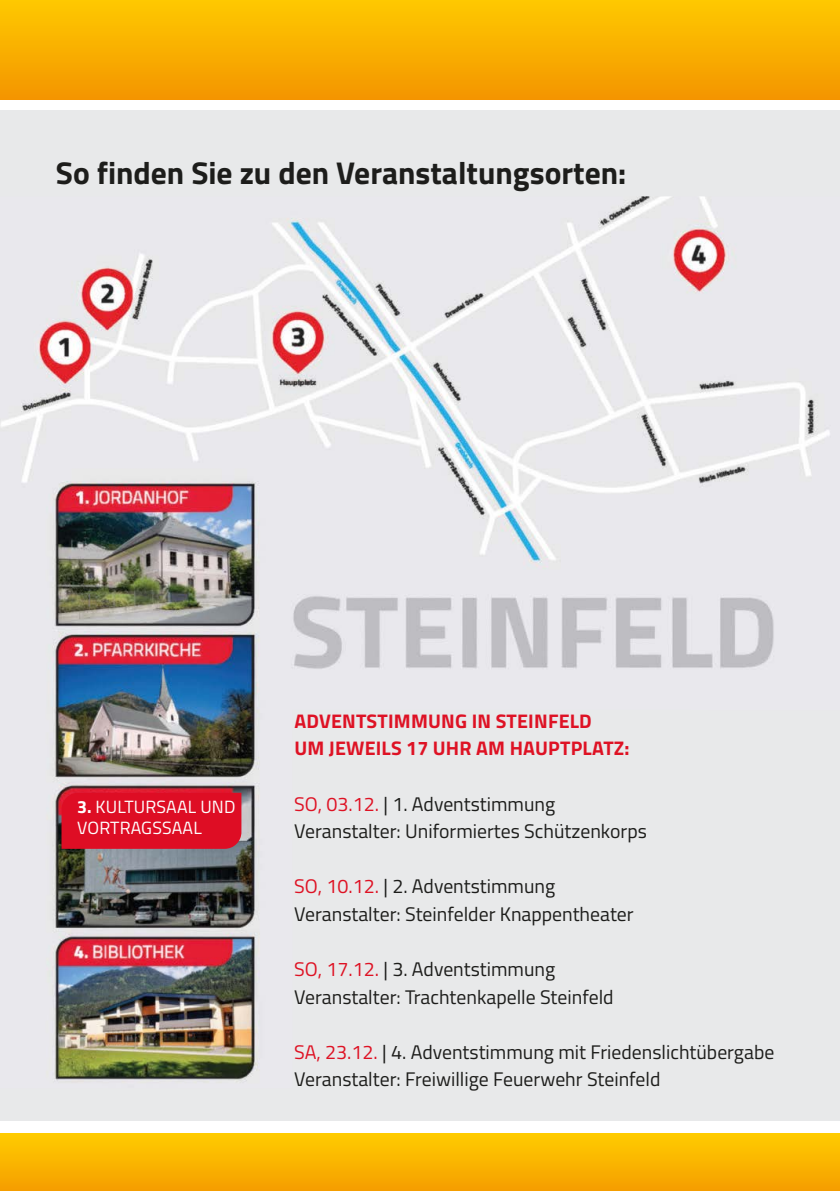
<style>
.page{position:relative;width:840px;height:1191px;background:#fff}
.page>*{position:absolute;margin:0;border:0;box-sizing:border-box;transform-origin:0 0}
.t1{font:700 31.6px "Titillium";color:#1d1d1b}
.t2{font:19.6px/27.6px "Titillium";color:#1d1d1b}
.t3{font:700 19.6px/27.6px "Titillium";letter-spacing:.01em;color:#de1224}
.t4{font:17.8px/21.2px "Titillium";letter-spacing:.01em;color:#fff}
.s1{font-weight:700}
.s2{color:#de1224}
</style>
<div class="page">
<div style="left:0;top:0;width:839px;height:99px;background:linear-gradient(to bottom,#fec900,#f49600)"></div>
<div style="left:0;top:1134px;width:839px;height:57px;background:linear-gradient(to bottom,#fc0,#f59e00)"></div>
<div style="left:0;top:111px;width:839px;height:1010px;background:#e8e9ea"></div>
<img style="left:0;top:196px;width:830px;height:886px">
<svg style="left:0;top:640px;width:1px;height:12px"></svg>
<div style="left:61px;top:792px;width:180px;height:57px;background:#de0d24"></div>
<h1 class="t1" style="left:56px;top:149px;width:571px">So finden Sie zu den Veranstaltungsorten:</h1>
<p class="t4" style="left:77px;top:795px;width:160px"><span class="s1">3.</span> KULTURSAAL UND<br>VORTRAGSSAAL</p>
<p class="t3" style="left:294px;top:706px;width:336px">ADVENTSTIMMUNG IN STEINFELD<br>UM JEWEILS 17 UHR AM HAUPTPLATZ:</p>
<p class="t2" style="left:294px;top:789px;width:354px"><span class="s2">SO, 03.12.</span> | 1. Adventstimmung<br>Veranstalter: Uniformiertes Schützenkorps</p>
<p class="t2" style="left:294px;top:871px;width:341px"><span class="s2">SO, 10.12.</span> | 2. Adventstimmung<br>Veranstalter: Steinfelder Knappentheater</p>
<p class="t2" style="left:294px;top:954px;width:321px"><span class="s2">SO, 17.12.</span> | 3. Adventstimmung<br>Veranstalter: Trachtenkapelle Steinfeld</p>
<p class="t2" style="left:294px;top:1037px;width:481px"><span class="s2">SA, 23.12.</span> | 4. Adventstimmung mit Friedenslichtübergabe<br>Veranstalter: Freiwillige Feuerwehr Steinfeld</p>
</div>
